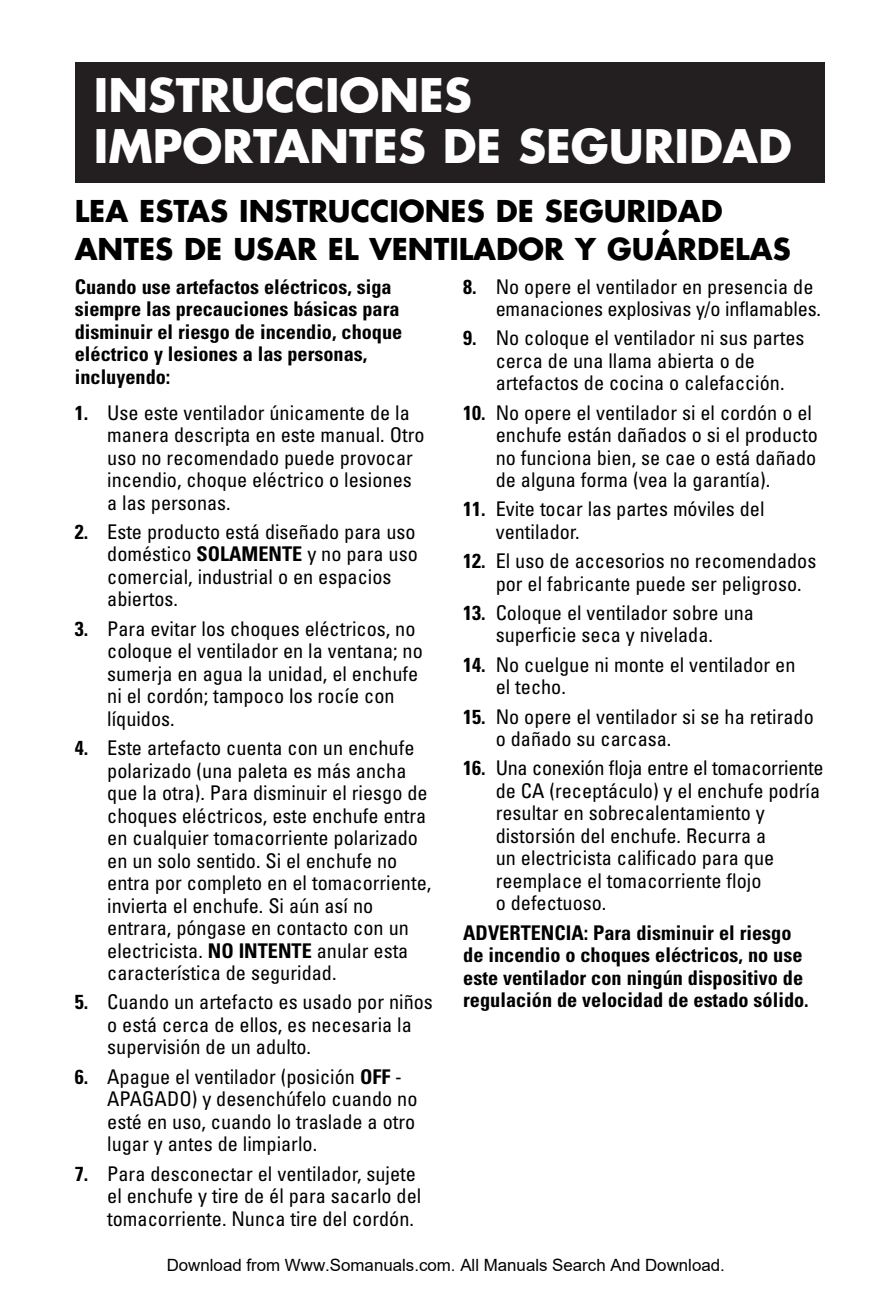
<style>
.page{position:relative;width:892px;height:1297px;background:#fff}
.page>*{position:absolute;margin:0;border:0;box-sizing:border-box;transform-origin:0 0}
.t1{font:700 45px/51.8px "Futura";color:#fff}
.t2{font:700 29.25px/38.2px "Futura";color:#000}
.t3{font:condensed 20.25px/22.5px "Univers";color:#000}
.t4{font:700 condensed 20.25px/22.5px "Univers";color:#000}
.t5{font:16.88px "Arial";color:#000}
.s1{font-weight:700}
</style>
<div class="page">
<div style="left:75px;top:62px;width:750px;height:121px;background:#231f20"></div>
<h1 class="t1" style="left:94px;top:73px;width:699px">INSTRUCCIONES<br>IMPORTANTES DE SEGURIDAD</h1>
<h2 class="t2" style="left:75px;top:194px;width:717px">LEA ESTAS INSTRUCCIONES DE SEGURIDAD<br>ANTES DE USAR EL VENTILADOR Y GUÁRDELAS</h2>
<p class="t4" style="left:75px;top:277px;width:329px">Cuando use artefactos eléctricos, siga siempre las precauciones básicas para disminuir el riesgo de incendio, choque eléctrico y lesiones a las personas, incluyendo:</p>
<p class="t3" style="left:107px;top:403px;width:319px;text-indent:-32px"><span class="s1">1.</span> Use este ventilador únicamente de la manera descripta en este manual. Otro uso no recomendado puede provocar incendio, choque eléctrico o lesiones a las personas.</p>
<p class="t3" style="left:107px;top:522px;width:312px;text-indent:-32px"><span class="s1">2.</span> Este producto está diseñado para uso doméstico <span class="s1">SOLAMENTE</span> y no para uso comercial, industrial o en espacios abiertos.</p>
<p class="t3" style="left:107px;top:619px;width:317px;text-indent:-32px"><span class="s1">3.</span> Para evitar los choques eléctricos, no coloque el ventilador en la ventana; no sumerja en agua la unidad, el enchufe ni el cordón; tampoco los rocíe con líquidos.</p>
<p class="t3" style="left:107px;top:738px;width:325px;text-indent:-32px"><span class="s1">4.</span> Este artefacto cuenta con un enchufe polarizado (una paleta es más ancha que la otra). Para disminuir el riesgo de choques eléctricos, este enchufe entra en cualquier tomacorriente polarizado en un solo sentido. Si el enchufe no entra por completo en el tomacorriente, invierta el enchufe. Si aún así no entrara, póngase en contacto con un electricista. <span class="s1">NO INTENTE</span> anular esta característica de seguridad.</p>
<p class="t3" style="left:107px;top:992px;width:327px;text-indent:-32px"><span class="s1">5.</span> Cuando un artefacto es usado por niños o está cerca de ellos, es necesaria la supervisión de un adulto.</p>
<p class="t3" style="left:107px;top:1067px;width:312px;text-indent:-32px"><span class="s1">6.</span> Apague el ventilador (posición <span class="s1">OFF</span> - APAGADO) y desenchúfelo cuando no esté en uso, cuando lo traslade a otro lugar y antes de limpiarlo.</p>
<p class="t3" style="left:107px;top:1163px;width:315px;text-indent:-32px"><span class="s1">7.</span> Para desconectar el ventilador, sujete el enchufe y tire de él para sacarlo del tomacorriente. Nunca tire del cordón.</p>
<p class="t3" style="left:495px;top:277px;width:327px;text-indent:-32px"><span class="s1">8.</span> No opere el ventilador en presencia de emanaciones explosivas y/o inflamables.</p>
<p class="t3" style="left:495px;top:328px;width:310px;text-indent:-32px"><span class="s1">9.</span> No coloque el ventilador ni sus partes cerca de una llama abierta o de artefactos de cocina o calefacción.</p>
<p class="t3" style="left:495px;top:403px;width:324px;text-indent:-32px"><span class="s1">10.</span> No opere el ventilador si el cordón o el enchufe están dañados o si el producto no funciona bien, se cae o está dañado de alguna forma (vea la garantía).</p>
<p class="t3" style="left:495px;top:499px;width:270px;text-indent:-32px"><span class="s1">11.</span> Evite tocar las partes móviles del ventilador.</p>
<p class="t3" style="left:495px;top:551px;width:322px;text-indent:-32px"><span class="s1">12.</span> El uso de accesorios no recomendados por el fabricante puede ser peligroso.</p>
<p class="t3" style="left:463px;top:603px;width:292px;text-align:center"><span class="s1">13.</span> Coloque el ventilador sobre una superficie seca y nivelada.</p>
<p class="t3" style="left:495px;top:655px;width:301px;text-indent:-32px"><span class="s1">14.</span> No cuelgue ni monte el ventilador en el techo.</p>
<p class="t3" style="left:495px;top:706px;width:319px;text-indent:-32px"><span class="s1">15.</span> No opere el ventilador si se ha retirado o dañado su carcasa.</p>
<p class="t3" style="left:495px;top:758px;width:329px;text-indent:-32px"><span class="s1">16.</span> Una conexión floja entre el tomacorriente de CA (receptáculo) y el enchufe podría resultar en sobrecalentamiento y distorsión del enchufe. Recurra a<br>un electricista calificado para que reemplace el tomacorriente flojo<br>o defectuoso.</p>
<p class="t4" style="left:463px;top:923px;width:347px">ADVERTENCIA: Para disminuir el riesgo de incendio o choques eléctricos, no use este ventilador con ningún dispositivo de regulación de velocidad de estado sólido.</p>
<p class="t5" style="left:167px;top:1255px;width:559px">Download from Www.Somanuals.com. All Manuals Search And Download.</p>
</div>
